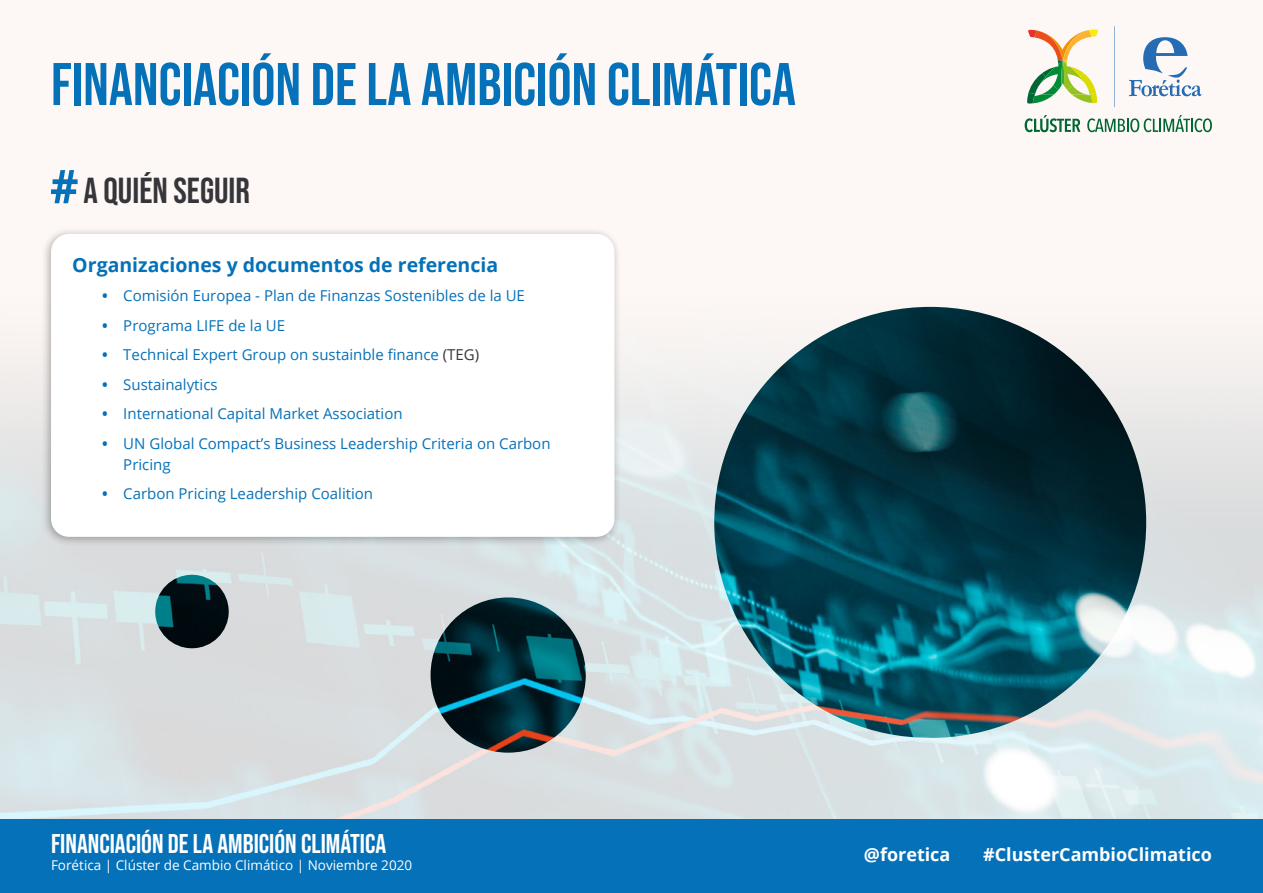
<style>
.page{position:relative;width:1263px;height:893px;background:#fff}
.page>*{position:absolute;margin:0;border:0;box-sizing:border-box;transform-origin:0 0}
.t1{font:60px "Bebas Neue";color:#0471b9}
.t2{font:36px "Bebas Neue";color:#35353a}
.t3{font:27px "Bebas Neue";color:#fff}
.t4{font:700 19.5px "Open Sans";color:#0471b9}
.t5{font:700 18px "Open Sans";color:#fff}
.t6{font:15px/21px "Open Sans";color:#0471b9}
.t7{font:13.5px "Open Sans";color:#fff}
.s1{font-weight:700}
.s2{color:#35353a}
</style>
<div class="page">
<img style="left:0;top:93px;width:1263px;height:726px">
<svg style="left:51px;top:170px;width:27px;height:33px"></svg>
<div style="left:41px;top:226px;width:581px;height:321px;background:#000;opacity:.3"></div>
<div style="left:51px;top:234px;width:563px;height:303px;background:#fff;border-radius:18px"></div>
<img style="left:714px;top:307px;width:432px;height:431px;border-radius:216px">
<img style="left:431px;top:597px;width:155px;height:156px;border-radius:78px">
<img style="left:155px;top:575px;width:74px;height:73px;border-radius:37px">
<div style="left:0;top:819px;width:1263px;height:74px;background:#0471b9"></div>
<svg style="left:1027px;top:29px;width:71px;height:75px"></svg>
<svg style="left:1129px;top:37px;width:72px;height:59px"></svg>
<svg style="left:1025px;top:115px;width:55px;height:17px"></svg>
<svg style="left:1087px;top:115px;width:125px;height:17px"></svg>
<svg style="left:1114px;top:26px;width:1px;height:81px"></svg>
<h1 class="t1" style="left:51px;top:50px;width:746px">FINANCIACIÓN DE LA AMBICIÓN CLIMÁTICA</h1>
<h2 class="t2" style="left:83px;top:170px;width:168px">A QUIÉN SEGUIR</h2>
<h3 class="t4" style="left:72px;top:251px;width:427px">Organizaciones y documentos de referencia</h3>
<p class="t6" style="left:102px;top:285px;width:424px"><span class="s1">•</span> Comisión Europea - Plan de Finanzas Sostenibles de la UE</p>
<p class="t6" style="left:102px;top:314px;width:185px"><span class="s1">•</span> Programa LIFE de la UE</p>
<p class="t6" style="left:102px;top:344px;width:379px"><span class="s1">•</span> Technical Expert Group on sustainble finance <span class="s2">(TEG)</span></p>
<p class="t6" style="left:102px;top:373px;width:117px"><span class="s1">•</span> Sustainalytics</p>
<p class="t6" style="left:102px;top:403px;width:302px"><span class="s1">•</span> International Capital Market Association</p>
<p class="t6" style="left:123px;top:432px;width:429px;text-indent:-21px"><span class="s1">•</span> UN Global Compact’s Business Leadership Criteria on Carbon<br>Pricing</p>
<p class="t6" style="left:102px;top:483px;width:273px"><span class="s1">•</span> Carbon Pricing Leadership Coalition</p>
<h3 class="t3" style="left:51px;top:829px;width:337px">FINANCIACIÓN DE LA AMBICIÓN CLIMÁTICA</h3>
<p class="t7" style="left:51px;top:856px;width:363px">Forética | Clúster de Cambio Climático | Noviembre 2020</p>
<p class="t5" style="left:864px;top:842px;width:88px">@foretica</p>
<p class="t5" style="left:983px;top:842px;width:230px">#ClusterCambioClimatico</p>
</div>
